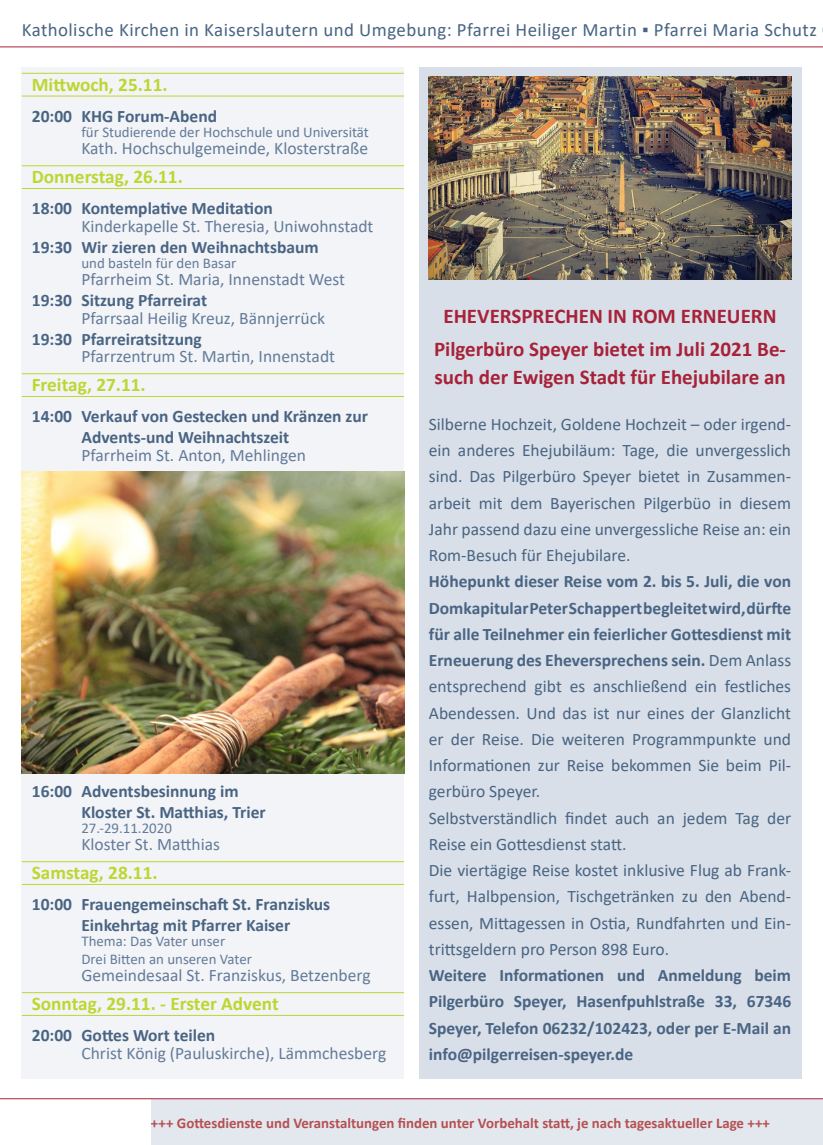
<style>
.page{position:relative;width:823px;height:1145px;background:#fff}
.page>*{position:absolute;margin:0;border:0;box-sizing:border-box;transform-origin:0 0}
.t1{font:700 21px/28px "Calibri";color:#a72239}
.TagDatum_Veranstaltu{font:700 19.25px "Calibri";color:#bed630}
.t2{font:18.9px "Calibri";letter-spacing:.02em;color:#496483}
.t3{font:17.5px/26.2px "Calibri";color:#496483;text-align:justify}
.Uhrzeit_Kirche{font:700 17.5px/26.2px "Calibri";color:#496483}
.Messe{font:17.5px "Calibri";color:#647b99}
.Messe-2{font:700 17.5px "Calibri";color:#496483}
.Zusatztext{font:14.88px/17.5px "Calibri";color:#647b99}
.t4{font:700 14.88px "Calibri";color:#b55052}
.s1{font-weight:700}
</style>
<div class="page">
<div style="left:22px;top:67px;width:382px;height:1011px;background:#f2f4f7"></div>
<hr style="left:22px;top:73px;width:382px;height:1px;background:#bed630">
<hr style="left:22px;top:96px;width:382px;height:1px;background:#bed630">
<hr style="left:22px;top:165px;width:382px;height:1px;background:#bed630">
<hr style="left:22px;top:188px;width:382px;height:1px;background:#bed630">
<hr style="left:22px;top:373px;width:382px;height:1px;background:#bed630">
<hr style="left:22px;top:396px;width:382px;height:1px;background:#bed630">
<hr style="left:22px;top:861px;width:382px;height:1px;background:#bed630">
<hr style="left:22px;top:884px;width:382px;height:1px;background:#bed630">
<hr style="left:22px;top:992px;width:382px;height:1px;background:#bed630">
<hr style="left:22px;top:1015px;width:382px;height:1px;background:#bed630">
<hr style="left:0;top:47px;width:823px;height:1px;background:#a72239">
<img style="left:22px;top:472px;width:382px;height:302px">
<div style="left:151px;top:1099px;width:672px;height:46px;background:#e3e8ef"></div>
<hr style="left:0;top:1098px;width:823px;height:1px;background:#a72239">
<div style="left:419px;top:67px;width:382px;height:1011px;background:#d8dfe8"></div>
<img style="left:429px;top:76px;width:362px;height:204px">
<p class="t2" style="left:22px;top:17px;width:796px">Katholische Kirchen in Kaiserslautern und Umgebung: Pfarrei Heiliger Martin ▪ Pfarrei Maria Schutz</p>
<p class="TagDatum_Veranstaltu" style="left:32px;top:71px;width:137px">Mittwoch, 25.11.</p>
<p class="Uhrzeit_Kirche" style="left:32px;top:103px;width:187px">20:00 KHG Forum-Abend</p>
<p class="Zusatztext" style="left:81px;top:123px;width:289px">für Studierende der Hochschule und Universität</p>
<p class="Messe" style="left:81px;top:136px;width:288px">Kath. Hochschulgemeinde, Klosterstraße</p>
<p class="TagDatum_Veranstaltu" style="left:32px;top:163px;width:152px">Donnerstag, 26.11.</p>
<p class="Uhrzeit_Kirche" style="left:32px;top:195px;width:242px">18:00 Kontemplative Meditation</p>
<p class="Messe" style="left:81px;top:214px;width:293px">Kinderkapelle St. Theresia, Uniwohnstadt</p>
<p class="Uhrzeit_Kirche" style="left:32px;top:234px;width:288px">19:30 Wir zieren den Weihnachtsbaum</p>
<p class="Zusatztext" style="left:81px;top:254px;width:156px">und basteln für den Basar</p>
<p class="Messe" style="left:81px;top:267px;width:265px">Pfarrheim St. Maria, Innenstadt West</p>
<p class="Uhrzeit_Kirche" style="left:32px;top:287px;width:177px">19:30 Sitzung Pfarreirat</p>
<p class="Messe" style="left:81px;top:306px;width:245px">Pfarrsaal Heilig Kreuz, Bännjerrück</p>
<p class="Uhrzeit_Kirche" style="left:32px;top:325px;width:171px">19:30 Pfarreiratsitzung</p>
<p class="Messe" style="left:81px;top:344px;width:255px">Pfarrzentrum St. Martin, Innenstadt</p>
<p class="TagDatum_Veranstaltu" style="left:32px;top:371px;width:115px">Freitag, 27.11.</p>
<p class="Uhrzeit_Kirche" style="left:81px;top:406px;width:288px;line-height:21px;text-indent:-50px">14:00 Verkauf von Gestecken und Kränzen zur<br>Advents-und Weihnachtszeit</p>
<p class="Messe" style="left:81px;top:443px;width:226px">Pfarrheim St. Anton, Mehlingen</p>
<p class="Uhrzeit_Kirche" style="left:32px;top:778px;width:208px">16:00 Adventsbesinnung im</p>
<p class="Uhrzeit_Kirche" style="left:81px;top:799px;width:186px">Kloster St. Matthias, Trier</p>
<p class="Zusatztext" style="left:81px;top:819px;width:92px">27.-29.11.2020</p>
<p class="Messe" style="left:81px;top:832px;width:140px">Kloster St. Matthias</p>
<p class="TagDatum_Veranstaltu" style="left:32px;top:859px;width:127px">Samstag, 28.11.</p>
<p class="Messe-2" style="left:32px;top:892px;width:300px">10:00 Frauengemeinschaft St. Franziskus</p>
<p class="Messe-2" style="left:81px;top:913px;width:210px">Einkehrtag mit Pfarrer Kaiser</p>
<p class="Zusatztext" style="left:81px;top:932px;width:172px">Thema: Das Vater unser<br>Drei Bitten an unseren Vater</p>
<p class="Messe" style="left:81px;top:963px;width:291px">Gemeindesaal St. Franziskus, Betzenberg</p>
<p class="TagDatum_Veranstaltu" style="left:32px;top:990px;width:248px">Sonntag, 29.11. - Erster Advent</p>
<p class="Uhrzeit_Kirche" style="left:32px;top:1022px;width:185px">20:00 Gottes Wort teilen</p>
<p class="Messe" style="left:81px;top:1041px;width:306px">Christ König (Pauluskirche), Lämmchesberg</p>
<p class="t1" style="left:443px;top:302px;width:334px">EHEVERSPRECHEN IN ROM ERNEUERN</p>
<p class="t1" style="left:434px;top:335px;width:353px">Pilgerbüro Speyer bietet im Juli 2021 Be&shy;such der Ewigen Stadt für Ehejubilare an</p>
<p class="t3" style="left:429px;top:411px;width:364px">Silberne Hochzeit, Goldene Hochzeit – oder irgend&shy;ein anderes Ehejubiläum: Tage, die unvergesslich sind. Das Pilgerbüro Speyer bietet in Zusammen&shy;arbeit mit dem Bayerischen Pilgerbüo in diesem Jahr passend dazu eine unvergessliche Reise an: ein Rom-Besuch für Ehejubilare.</p>
<p class="t3" style="left:429px;top:568px;width:364px"><span class="s1">Höhepunkt dieser Reise vom 2. bis 5. Juli, die von DomkapitularPeterSchappertbegleitetwird,dürfte für alle Teilnehmer ein feierlicher Gottesdienst mit Erneuerung des Eheversprechens sein.</span> Dem Anlass entsprechend gibt es anschließend ein festliches Abendessen. Und das ist nur eines der Glanzlicht er der Reise. Die weiteren Programmpunkte und Informationen zur Reise bekommen Sie beim Pil&shy;gerbüro Speyer.</p>
<p class="t3" style="left:429px;top:804px;width:364px">Selbstverständlich findet auch an jedem Tag der<br>Reise ein Gottesdienst statt.</p>
<p class="t3" style="left:429px;top:857px;width:364px">Die viertägige Reise kostet inklusive Flug ab Frank&shy;furt, Halbpension, Tischgetränken zu den Abend&shy;essen, Mittagessen in Ostia, Rundfahrten und Ein&shy;trittsgeldern pro Person 898 Euro.</p>
<p class="Uhrzeit_Kirche" style="left:429px;top:962px;width:364px;text-align:justify">Weitere Informationen und Anmeldung beim Pilgerbüro Speyer, Hasenfpuhlstraße 33, 67346<br>Speyer, Telefon 06232/102423, oder per E-Mail an info@pilgerreisen-speyer.de</p>
<p class="t4" style="left:151px;top:1113px;width:620px">+++ Gottesdienste und Veranstaltungen finden unter Vorbehalt statt, je nach tagesaktueller Lage +++</p>
</div>
